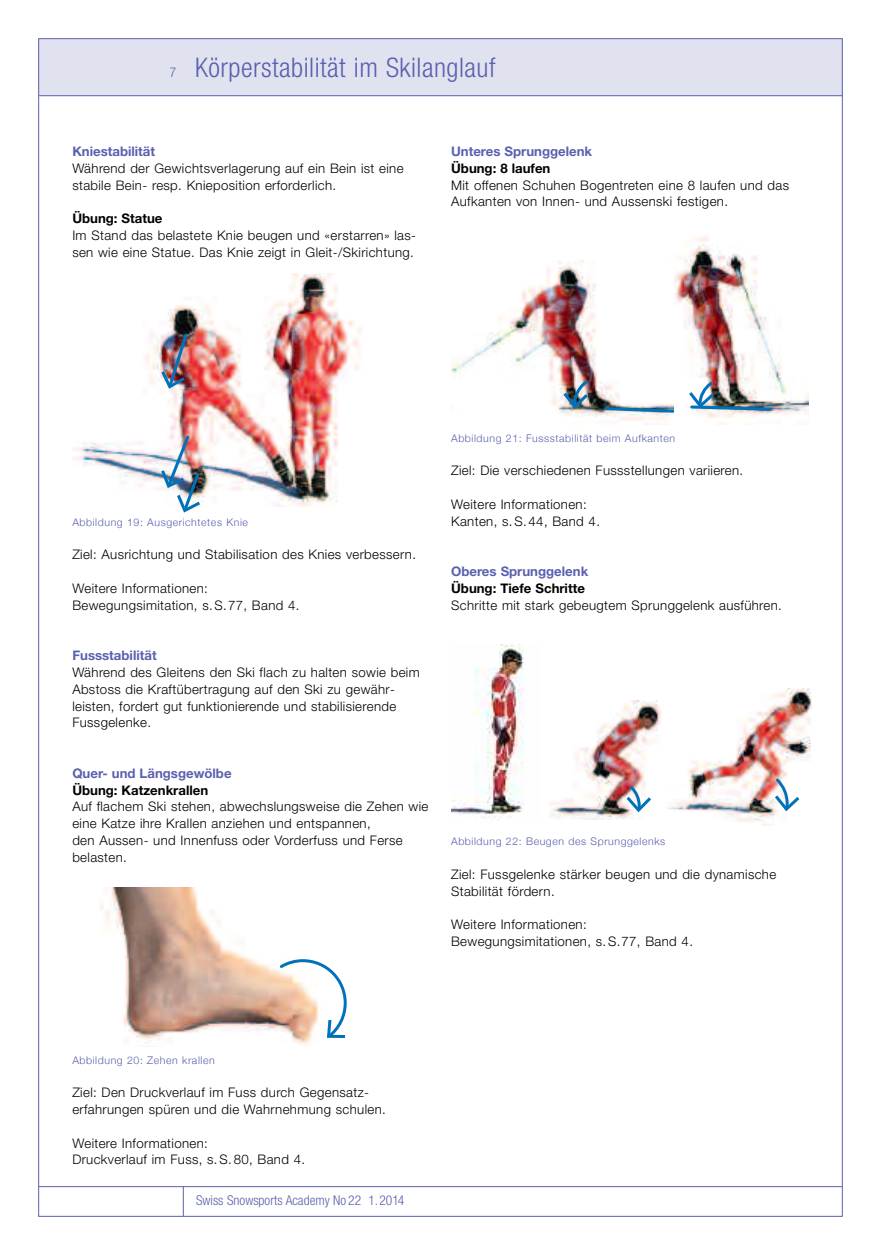
<style>
.page{position:relative;width:881px;height:1255px;background:#fff}
.page>*{position:absolute;margin:0;border:0;box-sizing:border-box;transform-origin:0 0}
.t1{font:300 condensed 27px "Helvetica Neue LT Std";letter-spacing:.02em;color:#5a60ad}
.t2{font:300 condensed 13.5px "Helvetica Neue LT Std";color:#5a60ad}
.t3{font:300 13.2px/16.8px "Helvetica Neue LT Std";letter-spacing:.03em;color:#000}
.t4{font:700 13.2px "Helvetica Neue LT Std";color:#5a60ad}
.t5{font:700 13.2px "Helvetica Neue LT Std";color:#000}
.t6{font:300 10.5px "Helvetica Neue";letter-spacing:.055em;color:#5a60ad}
.s1{font-size:13.5px}
</style>
<div class="page">
<div style="left:38px;top:39px;width:804px;height:56px;background:#e1e2f0"></div>
<hr style="left:39px;top:95px;width:803px;height:1px;background:#5a60ad">
<hr style="left:39px;top:1186px;width:803px;height:1px;background:#5a60ad">
<hr style="left:183px;top:1186px;width:1px;height:30px;background:#5a60ad">
<img style="left:72px;top:273px;width:290px;height:234px">
<img style="left:161px;top:433px;width:40px;height:79px">
<img style="left:161px;top:331px;width:29px;height:58px">
<img style="left:100px;top:887px;width:211px;height:158px">
<svg style="left:277px;top:957px;width:69px;height:83px"></svg>
<img style="left:673px;top:236px;width:135px;height:189px">
<img style="left:688px;top:379px;width:85px;height:33px">
<img style="left:451px;top:644px;width:73px;height:174px">
<img style="left:549px;top:700px;width:112px;height:119px">
<svg style="left:626px;top:783px;width:24px;height:29px"></svg>
<img style="left:667px;top:688px;width:145px;height:137px">
<svg style="left:772px;top:775px;width:27px;height:36px"></svg>
<img style="left:451px;top:261px;width:222px;height:164px">
<svg style="left:602px;top:405px;width:71px;height:9px"></svg>
<svg style="left:563px;top:377px;width:27px;height:31px"></svg>
<h1 class="t1" style="left:170px;top:58px;width:327px"><span class="s1">7</span> Körperstabilität im Skilanglauf</h1>
<p class="t4" style="left:72px;top:146px;width:84px">Kniestabilität</p>
<p class="t3" style="left:72px;top:161px;width:332px">Während der Gewichtsverlagerung auf ein Bein ist eine stabile Bein- resp. Knieposition erforderlich.</p>
<p class="t5" style="left:72px;top:214px;width:92px">Übung: Statue</p>
<p class="t3" style="left:72px;top:228px;width:345px">Im Stand das belastete Knie beugen und «erstarren» las&shy;sen wie eine Statue. Das Knie zeigt in Gleit-/Skirichtung.</p>
<p class="t4" style="left:451px;top:146px;width:142px">Unteres Sprunggelenk</p>
<p class="t5" style="left:451px;top:163px;width:101px">Übung: 8 laufen</p>
<p class="t3" style="left:451px;top:178px;width:339px">Mit offenen Schuhen Bogentreten eine 8 laufen und das<br>Aufkanten von Innen- und Aussenski festigen.</p>
<p class="t6" style="left:72px;top:515px;width:177px">Abbildung 19: Ausgerichtetes Knie</p>
<p class="t3" style="left:72px;top:547px;width:345px">Ziel: Ausrichtung und Stabilisation des Knies verbessern.</p>
<p class="t3" style="left:72px;top:581px;width:228px">Weitere Informationen:<br>Bewegungsimitation, s.S.77, Band 4.</p>
<p class="t4" style="left:72px;top:650px;width:86px">Fussstabilität</p>
<p class="t3" style="left:72px;top:665px;width:349px">Während des Gleitens den Ski flach zu halten sowie beim Abstoss die Kraftübertragung auf den Ski zu gewähr&shy;leisten, fordert gut funktionierende und stabilisierende Fussgelenke.</p>
<p class="t4" style="left:72px;top:768px;width:161px">Quer- und Längsgewölbe</p>
<p class="t5" style="left:72px;top:785px;width:137px">Übung: Katzenkrallen</p>
<p class="t3" style="left:72px;top:799px;width:357px">Auf flachem Ski stehen, abwechslungsweise die Zehen wie eine Katze ihre Krallen anziehen und entspannen,<br>den Aussen- und Innenfuss oder Vorderfuss und Ferse belasten.</p>
<p class="t6" style="left:451px;top:431px;width:225px">Abbildung 21: Fussstabilität beim Aufkanten</p>
<p class="t3" style="left:451px;top:463px;width:293px">Ziel: Die verschiedenen Fussstellungen variieren.</p>
<p class="t3" style="left:451px;top:497px;width:150px">Weitere Informationen:<br>Kanten, s.S. 44, Band 4.</p>
<p class="t4" style="left:451px;top:566px;width:138px">Oberes Sprunggelenk</p>
<p class="t5" style="left:451px;top:583px;width:135px">Übung: Tiefe Schritte</p>
<p class="t3" style="left:451px;top:598px;width:332px">Schritte mit stark gebeugtem Sprunggelenk ausführen.</p>
<p class="t6" style="left:451px;top:835px;width:215px">Abbildung 22: Beugen des Sprunggelenks</p>
<p class="t3" style="left:451px;top:866px;width:326px">Ziel: Fussgelenke stärker beugen und die dynamische<br>Stabilität fördern.</p>
<p class="t3" style="left:451px;top:917px;width:243px">Weitere Informationen:<br>Bewegungsimitationen, s.S.77, Band 4.</p>
<p class="t6" style="left:72px;top:1053px;width:144px">Abbildung 20: Zehen krallen</p>
<p class="t3" style="left:72px;top:1085px;width:315px">Ziel: Den Druckverlauf im Fuss durch Gegensatz&shy;erfahrungen spüren und die Wahrnehmung schulen.</p>
<p class="t3" style="left:72px;top:1135px;width:234px">Weitere Informationen:<br>Druckverlauf im Fuss, s.S. 80, Band 4.</p>
<p class="t2" style="left:196px;top:1195px;width:210px">Swiss Snowsports Academy No 22 1.2014</p>
</div>
